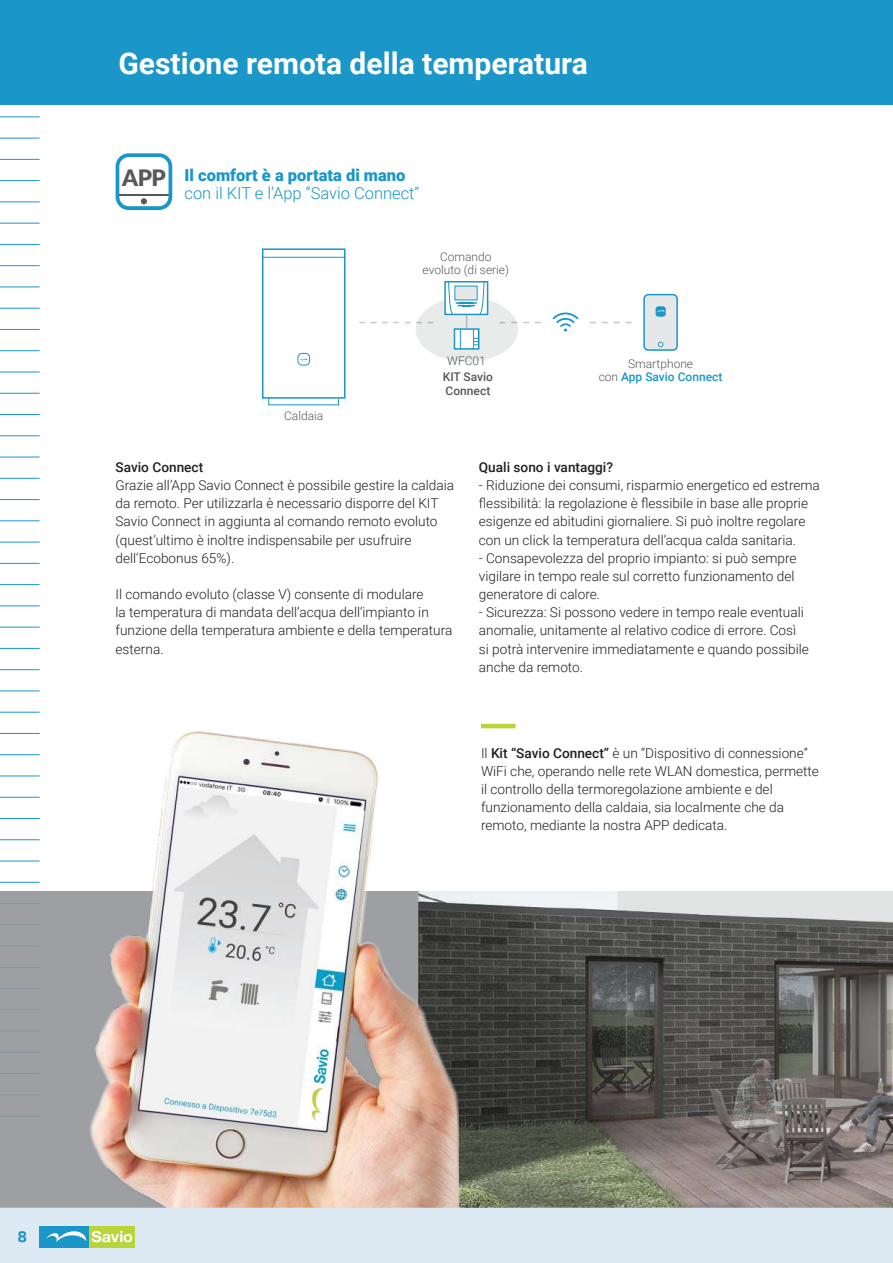
<style>
.page{position:relative;width:893px;height:1263px;background:#fff}
.page>*{position:absolute;margin:0;border:0;box-sizing:border-box;transform-origin:0 0}
.t1{font:700 30px "Roboto";color:#fff}
.t2{font:900 22.5px "Lato";color:#57585a}
.t3{font:300 16.5px "Roboto";color:#1a96c9}
.t4{font:900 16.5px "Roboto";color:#1a96c9}
.t5{font:700 16.5px "Breuer Text";color:#1a96c9}
.t6{font:300 13.65px/18.1px "Roboto";color:#231f20}
.t7{font:500 13.65px "Roboto";color:#231f20}
.t8{font:300 12px/13.5px "Roboto";color:#57585a;text-align:center}
.t9{font:500 12px/13.5px "Roboto";color:#1a96c9;text-align:center}
.t10{font:500 12px/13.5px "Roboto";color:#57585a}
.s1{font-weight:300;color:#57585a}
.s2{font-weight:500}
</style>
<div class="page">
<div style="left:0;top:0;width:893px;height:105px;background:#1a96c9"></div>
<div style="left:416px;top:297px;width:102px;height:65px;background:#e9eaea;border-radius:50%"></div>
<hr style="left:0;top:117px;width:40px;height:1px;background:#1a96c9">
<hr style="left:0;top:287px;width:40px;height:1px;background:#1a96c9">
<hr style="left:0;top:457px;width:40px;height:1px;background:#1a96c9">
<hr style="left:0;top:627px;width:40px;height:1px;background:#1a96c9">
<hr style="left:0;top:797px;width:40px;height:1px;background:#1a96c9">
<hr style="left:0;top:202px;width:40px;height:1px;background:#1a96c9">
<hr style="left:0;top:372px;width:40px;height:1px;background:#1a96c9">
<hr style="left:0;top:542px;width:40px;height:1px;background:#1a96c9">
<hr style="left:0;top:712px;width:40px;height:1px;background:#1a96c9">
<hr style="left:0;top:882px;width:40px;height:1px;background:#1a96c9">
<hr style="left:0;top:159px;width:40px;height:1px;background:#1a96c9">
<hr style="left:0;top:329px;width:40px;height:1px;background:#1a96c9">
<hr style="left:0;top:499px;width:40px;height:1px;background:#1a96c9">
<hr style="left:0;top:669px;width:40px;height:1px;background:#1a96c9">
<hr style="left:0;top:839px;width:40px;height:1px;background:#1a96c9">
<hr style="left:0;top:244px;width:40px;height:1px;background:#1a96c9">
<hr style="left:0;top:414px;width:40px;height:1px;background:#1a96c9">
<hr style="left:0;top:584px;width:40px;height:1px;background:#1a96c9">
<hr style="left:0;top:754px;width:40px;height:1px;background:#1a96c9">
<hr style="left:0;top:138px;width:40px;height:1px;background:#1a96c9">
<hr style="left:0;top:308px;width:40px;height:1px;background:#1a96c9">
<hr style="left:0;top:478px;width:40px;height:1px;background:#1a96c9">
<hr style="left:0;top:648px;width:40px;height:1px;background:#1a96c9">
<hr style="left:0;top:818px;width:40px;height:1px;background:#1a96c9">
<hr style="left:0;top:223px;width:40px;height:1px;background:#1a96c9">
<hr style="left:0;top:393px;width:40px;height:1px;background:#1a96c9">
<hr style="left:0;top:563px;width:40px;height:1px;background:#1a96c9">
<hr style="left:0;top:733px;width:40px;height:1px;background:#1a96c9">
<hr style="left:0;top:180px;width:40px;height:1px;background:#1a96c9">
<hr style="left:0;top:350px;width:40px;height:1px;background:#1a96c9">
<hr style="left:0;top:521px;width:40px;height:1px;background:#1a96c9">
<hr style="left:0;top:691px;width:40px;height:1px;background:#1a96c9">
<hr style="left:0;top:861px;width:40px;height:1px;background:#1a96c9">
<hr style="left:0;top:265px;width:40px;height:1px;background:#1a96c9">
<hr style="left:0;top:435px;width:40px;height:1px;background:#1a96c9">
<hr style="left:0;top:606px;width:40px;height:1px;background:#1a96c9">
<hr style="left:0;top:776px;width:40px;height:1px;background:#1a96c9">
<img style="left:0;top:891px;width:893px;height:317px">
<svg style="left:359px;top:322px;width:74px;height:1px"></svg>
<svg style="left:499px;top:322px;width:42px;height:1px"></svg>
<svg style="left:552px;top:312px;width:27px;height:20px"></svg>
<div style="left:444px;top:281px;width:44px;height:34px;background:#fff;border:2px solid #1a96c9"></div>
<div style="left:454px;top:328px;width:25px;height:22px;background:#5fb2d4"></div>
<svg style="left:448px;top:281px;width:37px;height:68px"></svg>
<div style="left:262px;top:248px;width:84px;height:151px;border:2px solid #1a96c9"></div>
<div style="left:298px;top:353px;width:12px;height:12px;border:1px solid #1a96c9;border-radius:4px"></div>
<hr style="left:262px;top:257px;width:84px;height:1px;background:#1a96c9">
<svg style="left:268px;top:397px;width:71px;height:9px"></svg>
<img style="left:80px;top:731px;width:379px;height:477px">
<svg style="left:116px;top:153px;width:56px;height:57px"></svg>
<hr style="left:481px;top:724px;width:34px;height:4px;background:#b9d539">
<svg style="left:590px;top:322px;width:42px;height:1px"></svg>
<div style="left:644px;top:295px;width:33px;height:55px;background:#e6e7e9;border-radius:4px"></div>
<div style="left:643px;top:294px;width:35px;height:57px;border:2px solid #1a96c9;border-radius:4px"></div>
<div style="left:656px;top:307px;width:9px;height:9px;background:#1a96c9;border-radius:2px"></div>
<div style="left:656px;top:307px;width:9px;height:9px;border:1px solid #1a96c9;border-radius:2px"></div>
<svg style="left:658px;top:342px;width:5px;height:5px"></svg>
<svg style="left:657px;top:310px;width:8px;height:2px"></svg>
<div style="left:0;top:1208px;width:893px;height:55px;background:#ddeaf4"></div>
<div style="left:89px;top:1226px;width:46px;height:21px;background:#b9d539"></div>
<svg style="left:92px;top:1231px;width:40px;height:11px"></svg>
<div style="left:39px;top:1226px;width:50px;height:21px;background:#1a96c9"></div>
<svg style="left:46px;top:1231px;width:40px;height:11px"></svg>
<h1 class="t1" style="left:118px;top:43px;width:471px">Gestione remota della temperatura</h1>
<h2 class="t2" style="left:122px;top:160px;width:45px">APP</h2>
<p class="t4" style="left:185px;top:163px;width:222px">Il comfort è a portata di mano</p>
<p class="t3" style="left:185px;top:181px;width:236px">con il KIT e l’App ‘‘Savio Connect’’</p>
<p class="t8" style="left:423px;top:249px;width:88px">Comando evoluto (di serie)</p>
<p class="t8" style="left:284px;top:408px;width:41px">Caldaia</p>
<p class="t8" style="left:447px;top:354px;width:40px">WFC01</p>
<p class="t10" style="left:443px;top:370px;width:52px">KIT Savio<br>Connect</p>
<p class="t9" style="left:599px;top:356px;width:125px"><span class="s1">Smartphone<br>con</span> App Savio Connect</p>
<p class="t7" style="left:116px;top:457px;width:89px">Savio Connect</p>
<p class="t6" style="left:116px;top:475px;width:340px">Grazie all’App Savio Connect è possibile gestire la caldaia da remoto. Per utilizzarla è necessario disporre del KIT Savio Connect in aggiunta al comando remoto evoluto (quest’ultimo è inoltre indispensabile per usufruire dell’Ecobonus 65%).</p>
<p class="t6" style="left:116px;top:585px;width:338px">Il comando evoluto (classe V) consente di modulare<br>la temperatura di mandata dell’acqua dell’impianto in funzione della temperatura ambiente e della temperatura esterna.</p>
<p class="t7" style="left:479px;top:457px;width:136px">Quali sono i vantaggi?</p>
<p class="t6" style="left:479px;top:475px;width:343px">- Riduzione dei consumi, risparmio energetico ed estrema flessibilità: la regolazione è flessibile in base alle proprie esigenze ed abitudini giornaliere. Si può inoltre regolare con un click la temperatura dell’acqua calda sanitaria.</p>
<p class="t6" style="left:479px;top:548px;width:319px">- Consapevolezza del proprio impianto: si può sempre vigilare in tempo reale sul corretto funzionamento del generatore di calore.</p>
<p class="t6" style="left:479px;top:603px;width:332px">- Sicurezza: Si possono vedere in tempo reale eventuali anomalie, unitamente al relativo codice di errore. Così si potrà intervenire immediatamente e quando possibile anche da remoto.</p>
<p class="t6" style="left:481px;top:743px;width:340px">Il <span class="s2">Kit “Savio Connect”</span> è un “Dispositivo di connessione” WiFi che, operando nelle rete WLAN domestica, permette il controllo della termoregolazione ambiente e del funzionamento della caldaia, sia localmente che da remoto, mediante la nostra APP dedicata.</p>
<p class="t5" style="left:18px;top:1227px;width:11px">8</p>
</div>
